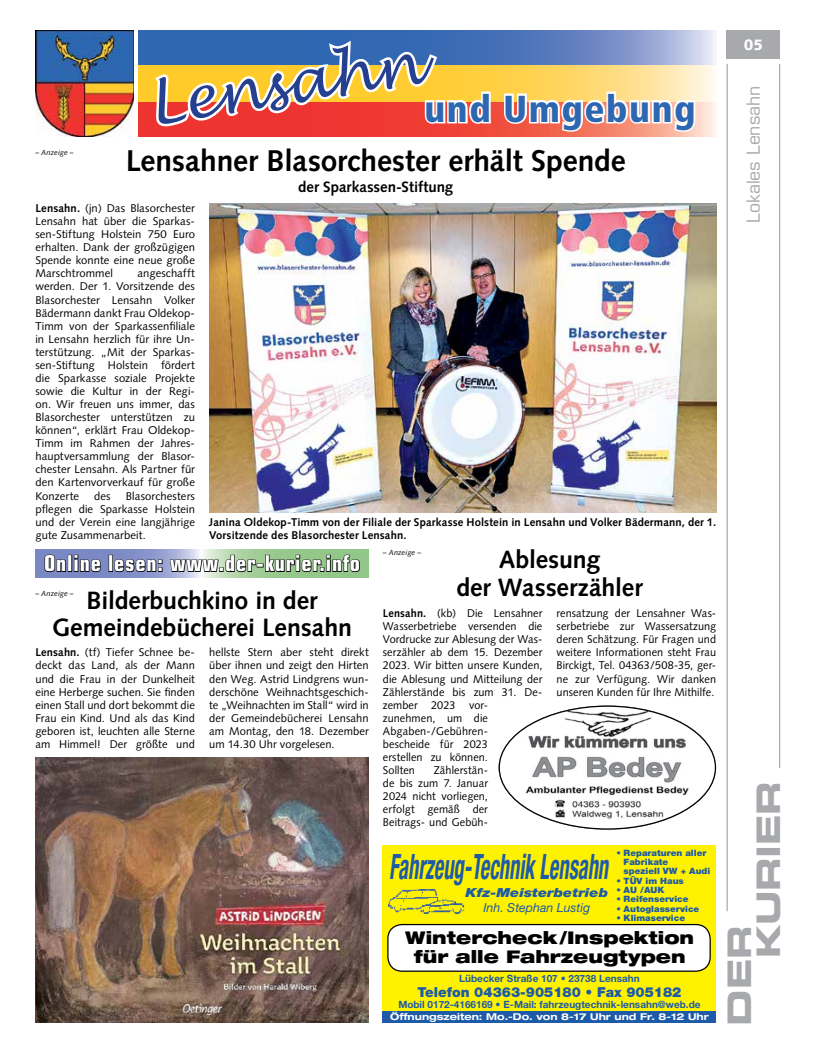
<style>
.page{position:relative;width:819px;height:1053px;background:#fff}
.page>*{position:absolute;margin:0;border:0;box-sizing:border-box;transform-origin:0 0}
.t1{font:italic 57.5px "Lucida Handwriting";color:#25408f}
.t2{font:900 condensed 37.5px "Frutiger LT Std";letter-spacing:.04em;color:#2e67b1}
.t3{font:italic 700 condensed 35px "Helvetica Neue";color:#1d5aa8;scale:.59 1}
.t4{font:32.5px/28.9px "Eurostile LT Std Bold Ex 2";letter-spacing:-.01em;color:#a7a9ac}
.t5{font:700 30px "Syntax LT Std";letter-spacing:-.005em;color:#000}
.t6{font:700 25px/27.5px "Syntax LT Std";letter-spacing:-.005em;color:#000;text-align:center}
.t7{font:700 condensed 21.88px "Eurostile LT Std";letter-spacing:.04em;color:#fff}
.t8{font:900 expanded 17.5px/18.8px "Helvetica Neue";color:#000;text-align:center}
.t9{font:17.5px "Eurostile LT Std";letter-spacing:-.005em;color:#a7a9ac}
.t10{font:700 15px "Syntax LT Std";color:#000}
.t11{font:900 15px "Syntax LT Std";color:#fff}
.t12{font:900 13.75px "Helvetica Neue";color:#1d5aa8}
.t13{font:italic 900 12.5px/15px "Helvetica Neue";color:#1d5aa8;text-align:center;scale:1.17 1}
.t14{font:11.25px/13px "Syntax";letter-spacing:.005em;color:#000;text-align:justify}
.t15{font:700 11.25px/12.5px "Syntax LT Std";letter-spacing:.01em;color:#000}
.t16{font:700 10px "Helvetica Neue";color:#1d5aa8}
.t17{font:700 expanded 9.38px "Helvetica Neue";color:#fff}
.t18{font:900 8.75px/9.4px "Helvetica Neue";color:#1d5aa8;scale:1.04 1}
.t19{font:italic 7.5px "Syntax LT Std";letter-spacing:.015em;color:#000}
.s1{font-weight:700}
.s2{font-weight:400}
</style>
<div class="page">
<hr style="left:726px;top:64px;width:1px;height:847px;background:#939598">
<hr style="left:779px;top:64px;width:1px;height:703px;background:#939598">
<div style="left:726px;top:30px;width:54px;height:29px;background:#a7a9ac"></div>
<img style="left:499px;top:707px;width:217px;height:122px">
<div style="left:383px;top:845px;width:333px;height:177px;background:#fff200"></div>
<div style="left:383px;top:1010px;width:333px;height:12px;background:#1d5aa8"></div>
<img style="left:387px;top:889px;width:78px;height:24px">
<div style="left:388px;top:924px;width:322px;height:47px;background:#fff;border-radius:14px"></div>
<div style="left:387px;top:923px;width:323px;height:48px;border:1px solid #000;border-radius:14px"></div>
<img style="left:35px;top:30px;width:99px;height:106px">
<svg style="left:138px;top:101px;width:578px;height:35px;background:#f58d7f"></svg>
<svg style="left:138px;top:30px;width:576px;height:36px;background:#6f8cc3"></svg>
<svg style="left:138px;top:66px;width:576px;height:35px;background:#ffdc7f"></svg>
<svg style="left:502px;top:90px;width:195px;height:44px"></svg>
<svg style="left:150px;top:36px;width:343px;height:100px"></svg>
<img style="left:209px;top:204px;width:507px;height:308px">
<img style="left:35px;top:757px;width:334px;height:265px">
<svg style="left:35px;top:549px;width:334px;height:29px;background:#8293be"></svg>
<svg style="left:44px;top:554px;width:23px;height:18px"></svg>
<div style="left:68px;top:554px;width:4px;height:18px;border:1px solid #000"></div>
<svg style="left:74px;top:554px;width:27px;height:18px"></svg>
<div style="left:108px;top:554px;width:5px;height:18px;border:1px solid #000"></div>
<svg style="left:114px;top:558px;width:48px;height:14px"></svg>
<svg style="left:169px;top:549px;width:191px;height:29px;background:#84a082"></svg>
<p class="t19" style="left:35px;top:147px;width:40px">– Anzeige –</p>
<p class="t1" style="left:142px;top:71px;width:276px;rotate:-9deg">Lensahn</p>
<p class="t2" style="left:424px;top:86px;width:272px">und Umgebung</p>
<p class="t5" style="left:126px;top:144px;width:501px">Lensahner Blasorchester erhält Spende</p>
<p class="t10" style="left:298px;top:179px;width:157px">der Sparkassen-Stiftung</p>
<p class="t14" style="left:35px;top:202px;width:161px"><span class="s1">Lensahn.</span> (jn) Das Blasorchester Lensahn hat über die Sparkas&shy;sen-Stiftung Holstein 750 Euro erhalten. Dank der großzügigen Spende konnte eine neue große Marschtrommel</p>
<p class="t14" style="left:35px;top:267px;width:161px;text-indent:102px">angeschafft werden. Der 1. Vorsitzende des Blasorchester Lensahn Volker Bädermann dankt Frau Oldekop-Timm von der Sparkassenfiliale in Lensahn herzlich für ihre Un&shy;terstützung. „Mit der Sparkas&shy;sen-Stiftung Holstein fördert die Sparkasse soziale Projekte sowie die Kultur in der Regi&shy;on. Wir freuen uns immer, das Blasorchester unterstützen zu können“, erklärt Frau Oldekop-Timm im Rahmen der Jahres&shy;hauptversammlung der Blasor&shy;chester Lensahn. Als Partner für den Kartenvorverkauf für große Konzerte</p>
<p class="t14" style="left:35px;top:489px;width:161px;text-indent:90px">Blasorchesters pflegen die Sparkasse Holstein und der Verein eine langjährige gute Zusammenarbeit.</p>
<p class="t14" style="left:94px;top:489px;width:18px">des</p>
<p class="t15" style="left:209px;top:516px;width:508px">Janina Oldekop-Timm von der Filiale der Sparkasse Holstein in Lensahn und Volker Bädermann, der 1.<br>Vorsitzende des Blasorchester Lensahn.</p>
<p class="t7" style="left:44px;top:550px;width:317px">Online lesen: www.der-kurier.info</p>
<p class="t6" style="left:52px;top:586px;width:301px">Bilderbuchkino in der<br>Gemeindebücherei Lensahn</p>
<p class="t19" style="left:35px;top:588px;width:40px">– Anzeige –</p>
<p class="t14" style="left:35px;top:646px;width:161px"><span class="s1">Lensahn.</span> (tf) Tiefer Schnee be&shy;deckt das Land, als der Mann und die Frau in der Dunkelheit eine Herberge suchen. Sie finden einen Stall und dort bekommt die Frau ein Kind. Und als das Kind geboren ist, leuchten alle Sterne am Himmel! Der größte und</p>
<p class="t14" style="left:209px;top:646px;width:161px">hellste Stern aber steht direkt über ihnen und zeigt den Hirten den Weg. Astrid Lindgrens wun&shy;derschöne Weihnachtsgeschich&shy;te „Weihnachten im Stall“ wird in der Gemeindebücherei Lensahn am Montag, den 18. Dezember um 14.30 Uhr vorgelesen.</p>
<p class="t6" style="left:456px;top:546px;width:188px">Ablesung<br>der Wasserzähler</p>
<p class="t14" style="left:383px;top:606px;width:161px;text-align:left"><span class="s1">Lensahn.</span> (kb) Die Lensahner<br>Wasserbetriebe versenden die<br>Vordrucke zur Ablesung der Was&shy;serzähler ab dem 15. Dezember<br>2023. Wir bitten unsere Kunden, die Ablesung und Mitteilung der<br>Zählerstände bis zum 31. De&shy;zember 2023 vor&shy;zunehmen, um die<br>Abgaben-/Gebühren-<br>bescheide für 2023<br>erstellen zu können.<br>Sollten</p>
<p class="t19" style="left:383px;top:548px;width:40px">– Anzeige –</p>
<p class="t14" style="left:556px;top:606px;width:161px">rensatzung der Lensahner Was&shy;serbetriebe zur Wassersatzung deren Schätzung. Für Fragen und weitere Informationen steht Frau Birckigt, Tel. 04363/508-35, ger&shy;ne zur Verfügung. Wir danken unseren Kunden für Ihre Mithilfe.</p>
<p class="t14" style="left:383px;top:763px;width:107px;text-indent:51px">Zählerstän&shy;de bis zum 7. Januar 2024 nicht vorliegen, erfolgt gemäß der Beitrags- und Gebüh-</p>
<p class="t3" style="left:389px;top:845px;width:373px">Fahrzeug-Technik Lensahn</p>
<p class="t18" style="left:623px;top:847px;width:85px;text-indent:-7px">• Reparaturen aller<br>Fabrikate<br>speziell VW + Audi</p>
<p class="t18" style="left:616px;top:875px;width:66px">• TÜV im Haus</p>
<p class="t18" style="left:616px;top:885px;width:48px">• AU /AUK</p>
<p class="t18" style="left:616px;top:894px;width:71px">• Reifenservice</p>
<p class="t18" style="left:616px;top:903px;width:81px">• Autoglasservice</p>
<p class="t18" style="left:616px;top:913px;width:67px">• Klimaservice</p>
<p class="t8" style="left:405px;top:927px;width:290px">Wintercheck /Inspektion für alle Fahrzeugtypen</p>
<p class="t13" style="left:465px;top:884px;width:123px">Kfz-Meisterbetrieb<br><span class="s2">Inh. Stephan Lustig</span></p>
<p class="t16" style="left:459px;top:971px;width:182px">Lübecker Straße 107 • 23738 Lensahn</p>
<p class="t12" style="left:417px;top:983px;width:265px">Telefon 04363-905180 • Fax 905182</p>
<p class="t16" style="left:398px;top:997px;width:304px">Mobil 0172-4166169 • E-Mail: fahrzeugtechnik-lensahn@web.de</p>
<p class="t17" style="left:390px;top:1010px;width:320px">Öffnungszeiten: Mo.-Do. von 8-17 Uhr und Fr. 8-12 Uhr</p>
<p class="t11" style="left:743px;top:36px;width:21px">05</p>
<p class="t9" style="left:743px;top:222px;width:138px;rotate:-90deg">Lokales Lensahn</p>
<p class="t4" style="left:724px;top:958px;width:179px;text-indent:-67px;rotate:-90deg">DER<br>KURIER</p>
</div>
